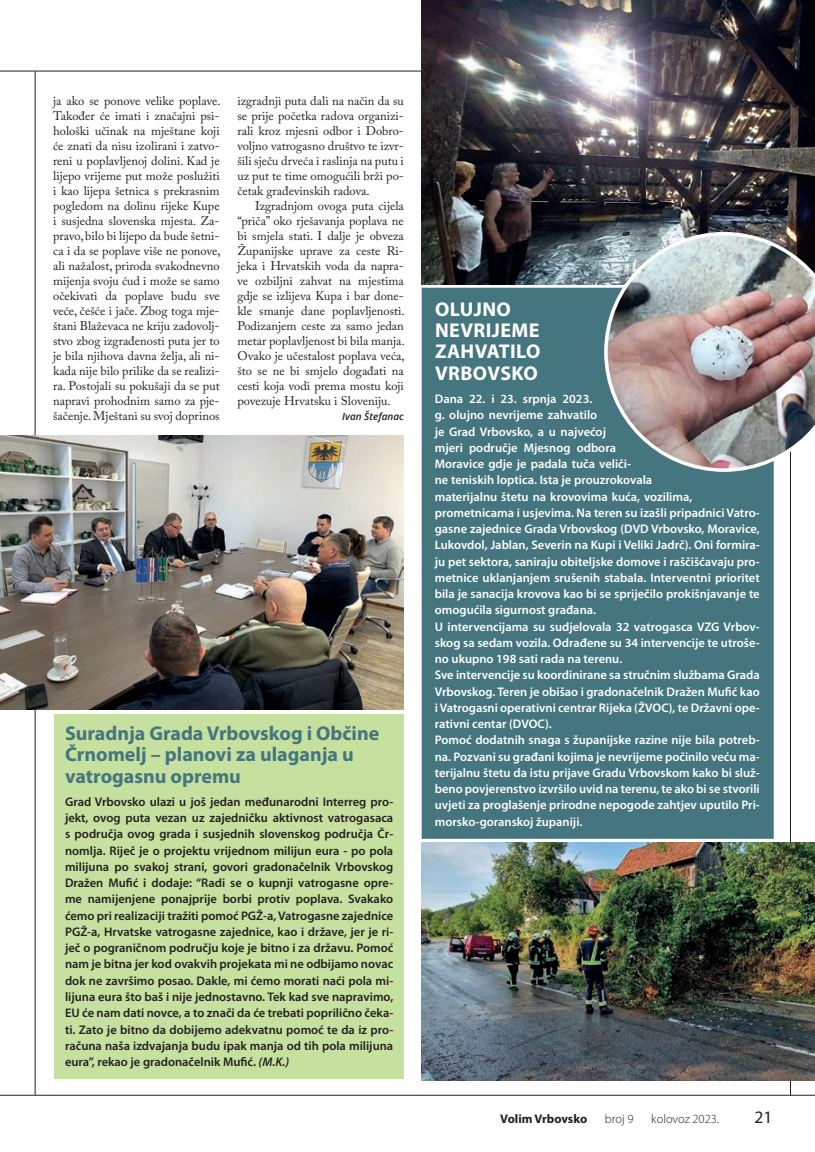
<style>
.page{position:relative;width:815px;height:1152px;background:#fff}
.page>*{position:absolute;margin:0;border:0;box-sizing:border-box;transform-origin:0 0}
.t1{font:700 20px/21.2px "Myriad Pro";color:#45757e}
.t2{font:700 20px/21.2px "Myriad Pro";letter-spacing:.02em;color:#fff}
.t3{font:17.5px "Myriad Pro";color:#231f20}
.t4{font:12.5px/15px "Adobe Caslon Pro";color:#231f20;text-align:justify}
.t5{font:600 12.5px/16.2px "Myriad Pro";color:#fff}
.t6{font:600 12.5px/16.2px "Myriad Pro";color:#231f20;text-align:justify}
.t7{font:300 12.5px "Myriad Pro";color:#231f20}
.t8{font:700 12.5px "Myriad Pro";color:#231f20}
.t9{font:italic 600 10px "Open Sans";color:#231f20}
.s1{font-style:italic}
</style>
<div class="page">
<hr style="left:790px;top:0;width:1px;height:1095px;background:#231f20">
<hr style="left:35px;top:71px;width:1px;height:1024px;background:#231f20">
<hr style="left:0;top:71px;width:791px;height:1px;background:#231f20">
<hr style="left:0;top:1095px;width:815px;height:1px;background:#231f20">
<div style="left:423px;top:289px;width:349px;height:548px;background:#45757e"></div>
<div style="left:422px;top:288px;width:352px;height:550px;border:2px solid #45757e"></div>
<div style="left:54px;top:714px;width:350px;height:365px;background:#c6e09f"></div>
<img style="left:0;top:435px;width:404px;height:274px">
<img style="left:422px;top:0;width:393px;height:284px">
<img style="left:604px;top:232px;width:211px;height:240px">
<img style="left:422px;top:842px;width:393px;height:238px">
<p class="t4" style="left:53px;top:93px;width:169px">ja ako se ponove velike poplave.<br>Također će imati i značajni psi&shy;hološki učinak na mještane koji će znati da nisu izolirani i zatvo&shy;reni u poplavljenoj dolini. Kad je lijepo vrijeme put može poslužiti i kao lijepa šetnica s prekrasnim pogledom na dolinu rijeke Kupe i susjedna slovenska mjesta. Za&shy;pravo, bilo bi lijepo da bude šetni&shy;ca i da se poplave više ne ponove, ali nažalost, priroda svakodnevno mijenja svoju ćud i može se samo očekivati da poplave budu sve veće, češće i jače. Zbog toga mje&shy;štani Blaževaca ne kriju zadovolj&shy;stvo zbog izgrađenosti puta jer to je bila njihova davna želja, ali ni&shy;kada nije bilo prilike da se realizi&shy;ra. Postojali su pokušaji da se put napravi prohodnim samo za pje&shy;šačenje. Mještani su svoj doprinos</p>
<p class="t4" style="left:237px;top:93px;width:168px">izgradnji puta dali na način da su se prije početka radova organizi&shy;rali kroz mjesni odbor i Dobro&shy;voljno vatrogasno društvo te izvr&shy;šili sječu drveća i raslinja na putu i uz put te time omogućili brži po&shy;četak građevinskih radova.</p>
<p class="t4" style="left:237px;top:198px;width:169px;text-indent:18px">Izgradnjom ovoga puta cijela “priča” oko rješavanja poplava ne bi smjela stati. I dalje je obveza Županijske uprave za ceste Ri&shy;jeka i Hrvatskih voda da napra&shy;ve ozbiljni zahvat na mjestima gdje se izlijeva Kupa i bar done&shy;kle smanje dane poplavljenosti.<br>Podizanjem ceste za samo jedan metar poplavljenost bi bila manja.<br>Ovako je učestalost poplava veća, što se ne bi smjelo događati na cesti koja vodi prema mostu koji povezuje Hrvatsku i Sloveniju.</p>
<p class="t9" style="left:342px;top:410px;width:63px">Ivan Štefanac</p>
<h1 class="t1" style="left:65px;top:723px;width:316px">Suradnja Grada Vrbovskog i Občine<br>Črnomelj – planovi za ulaganja u vatrogasnu opremu</h1>
<p class="t6" style="left:65px;top:794px;width:330px">Grad Vrbovsko ulazi u još jedan međunarodni Interreg pro&shy;jekt, ovog puta vezan uz zajedničku aktivnost vatrogasaca s područja ovog grada i susjednih slovenskog područja Čr&shy;nomlja. Riječ je o projektu vrijednom milijun eura - po pola milijuna po svakoj strani, govori gradonačelnik Vrbovskog Dražen Mufić i dodaje: “Radi se o kupnji vatrogasne opre&shy;me namijenjene ponajprije borbi protiv poplava. Svakako ćemo pri realizaciji tražiti pomoć PGŽ-a, Vatrogasne zajednice PGŽ-a, Hrvatske vatrogasne zajednice, kao i države, jer je ri&shy;ječ o pograničnom području koje je bitno i za državu. Pomoć nam je bitna jer kod ovakvih projekata mi ne odbijamo novac dok ne završimo posao. Dakle, mi ćemo morati naći pola mi&shy;lijuna eura što baš i nije jednostavno. Tek kad sve napravimo, EU će nam dati novce, a to znači da će trebati poprilično čeka&shy;ti. Zato je bitno da dobijemo adekvatnu pomoć te da iz pro&shy;računa naša izdvajanja budu ipak manja od tih pola milijuna eura”, rekao je gradonačelnik Mufić. <span class="s1">(M.K.)</span></p>
<h1 class="t2" style="left:435px;top:299px;width:107px">OLUJNO<br>NEVRIJEME<br>ZAHVATILO<br>VRBOVSKO</h1>
<p class="t5" style="left:435px;top:391px;width:327px">Dana 22. i 23. srpnja 2023.<br>g. olujno nevrijeme zahvatilo<br>je Grad Vrbovsko, a u najvećoj<br>mjeri područje Mjesnog odbora<br>Moravice gdje je padala tuča veliči-<br>ne teniskih loptica. Ista je prouzrokovala<br>materijalnu štetu na krovovima kuća, vozilima, prometnicama i usjevima. Na teren su izašli pripadnici Vatro&shy;gasne zajednice Grada Vrbovskog (DVD Vrbovsko, Moravice, Lukovdol, Jablan, Severin na Kupi i Veliki Jadrč). Oni formira&shy;ju pet sektora, saniraju obiteljske domove i raščišćavaju pro&shy;metnice uklanjanjem srušenih stabala. Interventni prioritet bila je sanacija krovova kao bi se spriječilo prokišnjavanje te omogućila sigurnost građana.<br>U intervencijama su sudjelovala 32 vatrogasca VZG Vrbov&shy;skog sa sedam vozila. Odrađene su 34 intervencije te utroše&shy;no ukupno 198 sati rada na terenu.<br>Sve intervencije su koordinirane sa stručnim službama Grada Vrbovskog. Teren je obišao i gradonačelnik Dražen Mufić kao i Vatrogasni operativni centrar Rijeka (ŽVOC), te Državni ope&shy;rativni centar (DVOC).<br>Pomoć dodatnih snaga s županijske razine nije bila potreb&shy;na. Pozvani su građani kojima je nevrijeme počinilo veću ma&shy;terijalnu štetu da istu prijave Gradu Vrbovskom kako bi služ&shy;beno povjerenstvo izvršilo uvid na terenu, te ako bi se stvorili uvjeti za proglašenje prirodne nepogode zahtjev uputilo Pri&shy;morsko-goranskoj županiji.</p>
<p class="t8" style="left:500px;top:1111px;width:88px">Volim Vrbovsko</p>
<p class="t7" style="left:605px;top:1111px;width:30px">broj 9</p>
<p class="t7" style="left:651px;top:1111px;width:69px">kolovoz 2023.</p>
<h2 class="t3" style="left:754px;top:1107px;width:19px">21</h2>
</div>
